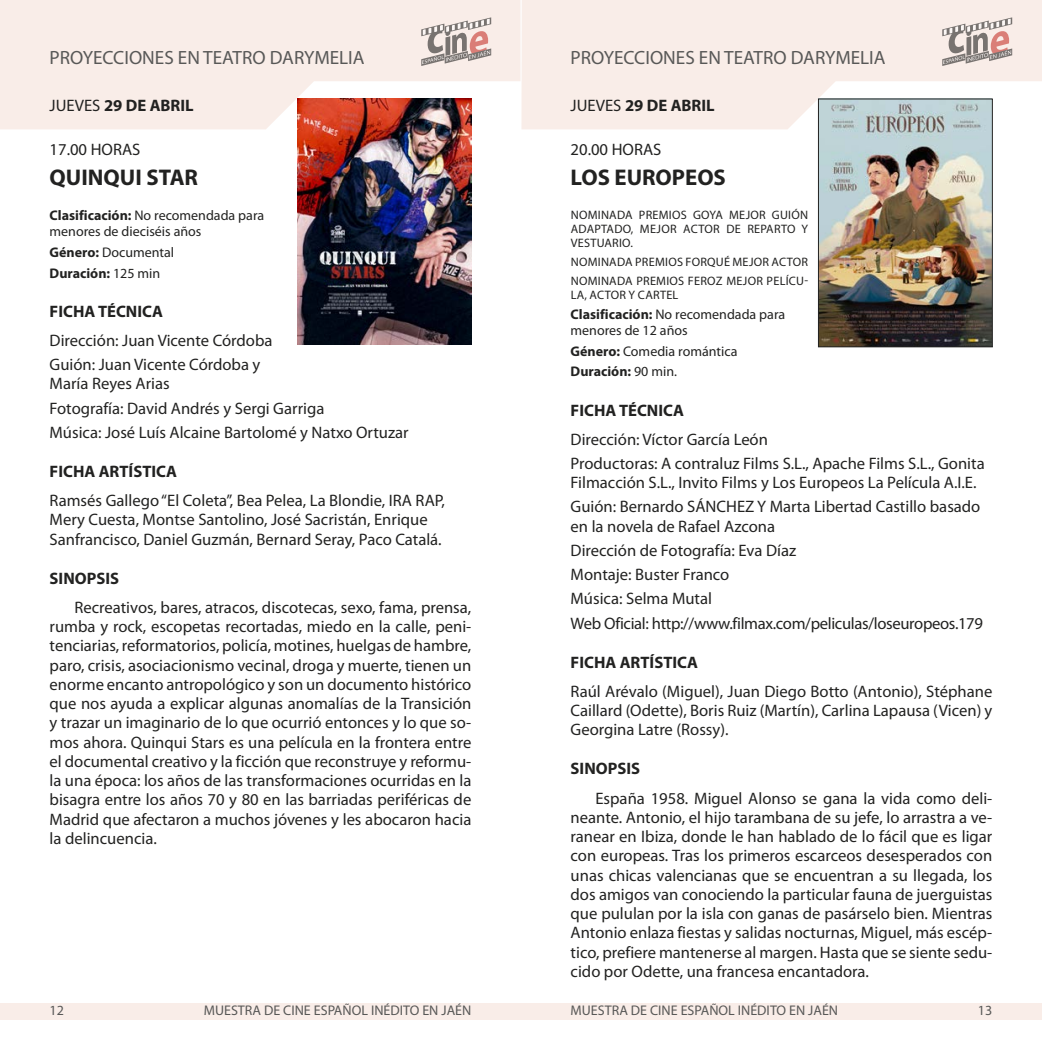
<style>
.page{position:relative;width:1042px;height:1042px;background:#fff}
.page>*{position:absolute;margin:0;border:0;box-sizing:border-box;transform-origin:0 0}
.t1{font:700 22.75px "Myriad Pro";color:#222221}
.t2{font:19.25px "Myriad Pro";color:#585857}
.t3{font:16.62px/19.2px "Myriad Pro";color:#222221}
.t4{font:700 16.62px "Myriad Pro";color:#222221}
.t5{font:14px/15.8px "Myriad Pro";color:#222221}
.t6{font:14px "Myriad Pro";color:#585857}
.t7{font:700 14px/20.7px "Myriad Pro";color:#222221}
.t8{font:12.25px/14px "Myriad Pro";letter-spacing:.02em;color:#222221;text-align:justify}
.s1{font-weight:400}
.s2{font-weight:700}
</style>
<div class="page">
<svg style="left:521px;top:0;width:521px;height:129px;background:#f9eee9"></svg>
<svg style="left:0;top:0;width:520px;height:129px;background:#f9eee9"></svg>
<div style="left:0;top:1003px;width:521px;height:17px;background:#f9ede8"></div>
<div style="left:521px;top:1003px;width:521px;height:17px;background:#f9ede8"></div>
<svg style="left:421px;top:17px;width:70px;height:49px;background:#cbbcb8"></svg>
<svg style="left:942px;top:17px;width:70px;height:49px;background:#cbbcb8"></svg>
<img style="left:297px;top:99px;width:174px;height:246px">
<img style="left:820px;top:101px;width:170px;height:244px">
<div style="left:818px;top:99px;width:174px;height:248px;border:1px solid #222221"></div>
<p class="t2" style="left:50px;top:47px;width:316px">PROYECCIONES EN TEATRO DARYMELIA</p>
<p class="t2" style="left:570px;top:47px;width:316px">PROYECCIONES EN TEATRO DARYMELIA</p>
<p class="t4" style="left:50px;top:96px;width:146px"><span class="s1">JUEVES</span> 29 DE ABRIL</p>
<p class="t3" style="left:50px;top:140px;width:92px">17.00 HORAS</p>
<h1 class="t1" style="left:50px;top:164px;width:150px">QUINQUI STAR</h1>
<p class="t5" style="left:50px;top:208px;width:216px"><span class="s2">Clasificación:</span> No recomendada para menores de dieciséis años</p>
<p class="t7" style="left:50px;top:242px;width:126px">Género: <span class="s1">Documental<br></span>Duración: <span class="s1">125 min</span></p>
<p class="t4" style="left:50px;top:302px;width:115px">FICHA TÉCNICA</p>
<p class="t3" style="left:50px;top:328px;width:224px;line-height:24.2px">Dirección: Juan Vicente Córdoba<br>Guión: Juan Vicente Córdoba y</p>
<p class="t3" style="left:50px;top:372px;width:360px;line-height:24.2px">María Reyes Arias<br>Fotografía: David Andrés y Sergi Garriga<br>Música: José Luís Alcaine Bartolomé y Natxo Ortuzar</p>
<p class="t4" style="left:50px;top:462px;width:129px">FICHA ARTÍSTICA</p>
<p class="t3" style="left:50px;top:491px;width:397px">Ramsés Gallego “El Coleta”, Bea Pelea, La Blondie, IRA RAP,<br>Mery Cuesta, Montse Santolino, José Sacristán, Enrique<br>Sanfrancisco, Daniel Guzmán, Bernard Seray, Paco Catalá.</p>
<p class="t4" style="left:50px;top:569px;width:71px">SINOPSIS</p>
<p class="t3" style="left:50px;top:598px;width:423px;text-align:justify;text-indent:25px">Recreativos, bares, atracos, discotecas, sexo, fama, prensa, rumba y rock, escopetas recortadas, miedo en la calle, peni&shy;tenciarias, reformatorios, policía, motines, huelgas de hambre, paro, crisis, asociacionismo vecinal, droga y muerte, tienen un enorme encanto antropológico y son un documento histórico que nos ayuda a explicar algunas anomalías de la Transición y trazar un imaginario de lo que ocurrió entonces y lo que so&shy;mos ahora. Quinqui Stars es una película en la frontera entre el documental creativo y la ficción que reconstruye y reformu&shy;la una época: los años de las transformaciones ocurridas en la bisagra entre los años 70 y 80 en las barriadas periféricas de Madrid que afectaron a muchos jóvenes y les abocaron hacia la delincuencia.</p>
<p class="t4" style="left:570px;top:96px;width:146px"><span class="s1">JUEVES</span> 29 DE ABRIL</p>
<p class="t3" style="left:570px;top:140px;width:92px">20.00 HORAS</p>
<h1 class="t1" style="left:570px;top:164px;width:157px">LOS EUROPEOS</h1>
<p class="t8" style="left:571px;top:208px;width:239px">NOMINADA PREMIOS GOYA MEJOR GUIÓN ADAPTADO, MEJOR ACTOR DE REPARTO Y VESTUARIO.</p>
<p class="t8" style="left:571px;top:252px;width:239px;line-height:18.9px">NOMINADA PREMIOS FORQUÉ MEJOR ACTOR<br>NOMINADA PREMIOS FEROZ MEJOR PELÍCU-</p>
<p class="t8" style="left:571px;top:288px;width:109px">LA, ACTOR Y CARTEL</p>
<p class="t5" style="left:570px;top:307px;width:216px"><span class="s2">Clasificación:</span> No recomendada para menores de 12 años</p>
<p class="t5" style="left:570px;top:341px;width:168px;line-height:20.7px"><span class="s2">Género:</span> Comedia romántica<br><span class="s2">Duración:</span> 90 min.</p>
<p class="t4" style="left:570px;top:401px;width:115px">FICHA TÉCNICA</p>
<p class="t3" style="left:570px;top:427px;width:415px;line-height:24.2px">Dirección: Víctor García León<br>Productoras: A contraluz Films S.L., Apache Films S.L., Gonita</p>
<p class="t3" style="left:570px;top:471px;width:411px;line-height:24.2px">Filmacción S.L., Invito Films y Los Europeos La Película A.I.E.<br>Guión: Bernardo SÁNCHEZ Y Marta Libertad Castillo basado</p>
<p class="t3" style="left:570px;top:514px;width:414px;line-height:24.2px">en la novela de Rafael Azcona<br>Dirección de Fotografía: Eva Díaz<br>Montaje: Buster Franco<br>Música: Selma Mutal<br>Web Oficial: http://www.filmax.com/peliculas/loseuropeos.179</p>
<p class="t4" style="left:570px;top:653px;width:129px">FICHA ARTÍSTICA</p>
<p class="t3" style="left:570px;top:682px;width:423px;text-align:justify">Raúl Arévalo (Miguel), Juan Diego Botto (Antonio), Stéphane Caillard (Odette), Boris Ruiz (Martín), Carlina Lapausa (Vicen) y Georgina Latre (Rossy).</p>
<p class="t4" style="left:570px;top:759px;width:71px">SINOPSIS</p>
<p class="t3" style="left:570px;top:789px;width:423px;text-align:justify;text-indent:25px">España 1958. Miguel Alonso se gana la vida como deli&shy;neante. Antonio, el hijo tarambana de su jefe, lo arrastra a ve&shy;ranear en Ibiza, donde le han hablado de lo fácil que es ligar con europeas. Tras los primeros escarceos desesperados con unas chicas valencianas que se encuentran a su llegada, los dos amigos van conociendo la particular fauna de juerguistas que pululan por la isla con ganas de pasárselo bien. Mientras Antonio enlaza fiestas y salidas nocturnas, Miguel, más escép&shy;tico, prefiere mantenerse al margen. Hasta que se siente sedu&shy;cido por Odette, una francesa encantadora.</p>
<p class="t6" style="left:50px;top:1003px;width:16px">12</p>
<p class="t6" style="left:204px;top:1003px;width:269px">MUESTRA DE CINE ESPAÑOL INÉDITO EN JAÉN</p>
<p class="t6" style="left:570px;top:1003px;width:269px">MUESTRA DE CINE ESPAÑOL INÉDITO EN JAÉN</p>
<p class="t6" style="left:978px;top:1003px;width:16px">13</p>
</div>
